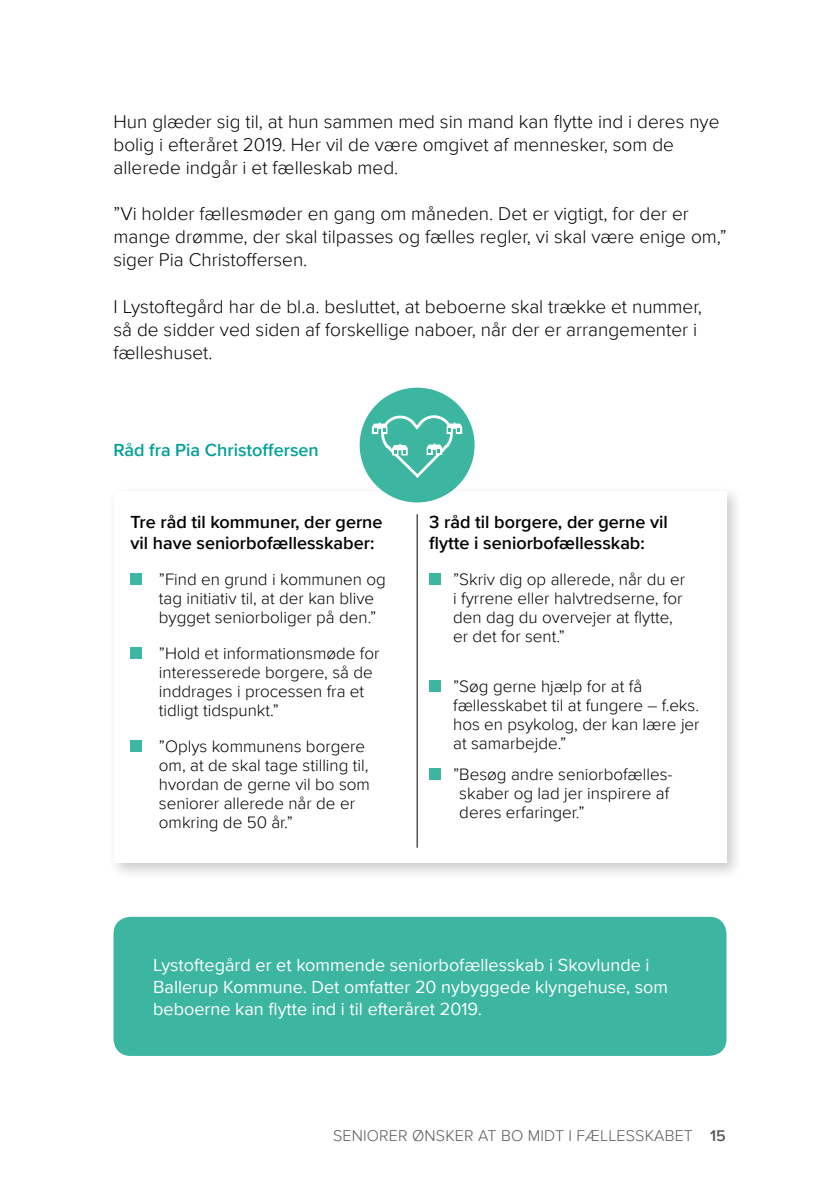
<style>
.page{position:relative;width:840px;height:1191px;background:#fff}
.page>*{position:absolute;margin:0;border:0;box-sizing:border-box;transform-origin:0 0}
._01_Brød{font:300 19px/23px "Proxima Nova";color:#000}
._10_Lilleboks_brød{font:18px/22px "Proxima Nova";color:#fff}
._12_tabel_over_NY{font:600 18px/21px "Proxima Nova";color:#000}
._12_tabel_over_NY-2{font:600 18px "Proxima Nova";color:#00a19a}
._12_Tabel_brød{font:300 17px/19px "Proxima Nova";color:#000}
.t1{font:300 16px "Proxima Nova";letter-spacing:.01em;color:#575756}
.s1{font-weight:600}
</style>
<div class="page">
<div style="left:108px;top:485px;width:635px;height:394px;background:#000;opacity:.2"></div>
<div style="left:113px;top:490px;width:613px;height:372px;background:#fff"></div>
<div style="left:130px;top:573px;width:12px;height:11px;background:#3cb5a1"></div>
<div style="left:130px;top:647px;width:12px;height:11px;background:#3cb5a1"></div>
<div style="left:130px;top:740px;width:12px;height:11px;background:#3cb5a1"></div>
<div style="left:429px;top:573px;width:11px;height:11px;background:#3cb5a1"></div>
<div style="left:429px;top:680px;width:11px;height:11px;background:#3cb5a1"></div>
<div style="left:429px;top:768px;width:11px;height:11px;background:#3cb5a1"></div>
<div style="left:359px;top:387px;width:115px;height:115px;background:#3cb5a1;border-radius:50%"></div>
<svg style="left:371px;top:415px;width:91px;height:68px"></svg>
<hr style="left:416px;top:514px;width:1px;height:333px;background:#000">
<div style="left:113px;top:916px;width:613px;height:140px;background:#3cb5a1;border-radius:17px"></div>
<p class="_01_Brød" style="left:113px;top:110px;width:607px">Hun glæder sig til, at hun sammen med sin mand kan flytte ind i deres nye bolig i efteråret 2019. Her vil de være omgivet af mennesker, som de allerede indgår i et fælleskab med.</p>
<p class="_01_Brød" style="left:113px;top:202px;width:614px">”Vi holder fællesmøder en gang om måneden. Det er vigtigt, for der er mange drømme, der skal tilpasses og fælles regler, vi skal være enige om,” siger Pia Christoffersen.</p>
<p class="_01_Brød" style="left:113px;top:294px;width:589px">I Lystoftegård har de bl.a. besluttet, at beboerne skal trække et nummer, så de sidder ved siden af forskellige naboer, når der er arrangementer i fælleshuset.</p>
<p class="_12_tabel_over_NY-2" style="left:113px;top:437px;width:207px">Råd fra Pia Christoffersen</p>
<p class="_12_tabel_over_NY" style="left:130px;top:510px;width:253px">Tre råd til kommuner, der gerne vil have seniorbofællesskaber:</p>
<p class="_12_Tabel_brød" style="left:159px;top:568px;width:228px">”Find en grund i kommunen og tag initiativ til, at der kan blive bygget seniorboliger på den.”</p>
<p class="_12_Tabel_brød" style="left:159px;top:642px;width:222px">”Hold et informationsmøde for interesserede borgere, så de inddrages i processen fra et tidligt tidspunkt.”</p>
<p class="_12_Tabel_brød" style="left:159px;top:735px;width:212px">”Oplys kommunens borgere om, at de skal tage stilling til, hvordan de gerne vil bo som seniorer allerede når de er omkring de 50 år.”</p>
<p class="_12_tabel_over_NY" style="left:429px;top:510px;width:240px">3 råd til borgere, der gerne vil flytte i seniorbofællesskab:</p>
<p class="_12_Tabel_brød" style="left:453px;top:568px;width:233px">”Skriv dig op allerede, når du er i fyrrene eller halvtredserne, for den dag du overvejer at flytte, er det for sent.”</p>
<p class="_12_Tabel_brød" style="left:453px;top:675px;width:248px">”Søg gerne hjælp for at få fællesskabet til at fungere – f.eks. hos en psykolog, der kan lære jer at samarbejde.”</p>
<p class="_12_Tabel_brød" style="left:459px;top:763px;width:215px;text-indent:-6px">”Besøg andre seniorbofælles&shy;skaber og lad jer inspirere af deres erfaringer.”</p>
<p class="_10_Lilleboks_brød" style="left:153px;top:953px;width:516px">Lystoftegård er et kommende seniorbofællesskab i Skovlunde i<br>Ballerup Kommune. Det omfatter 20 nybyggede klyngehuse, som beboerne kan flytte ind i til efteråret 2019.</p>
<p class="t1" style="left:333px;top:1124px;width:394px">SENIORER ØNSKER AT BO MIDT I FÆLLESSKABET <span class="s1">15</span></p>
</div>
